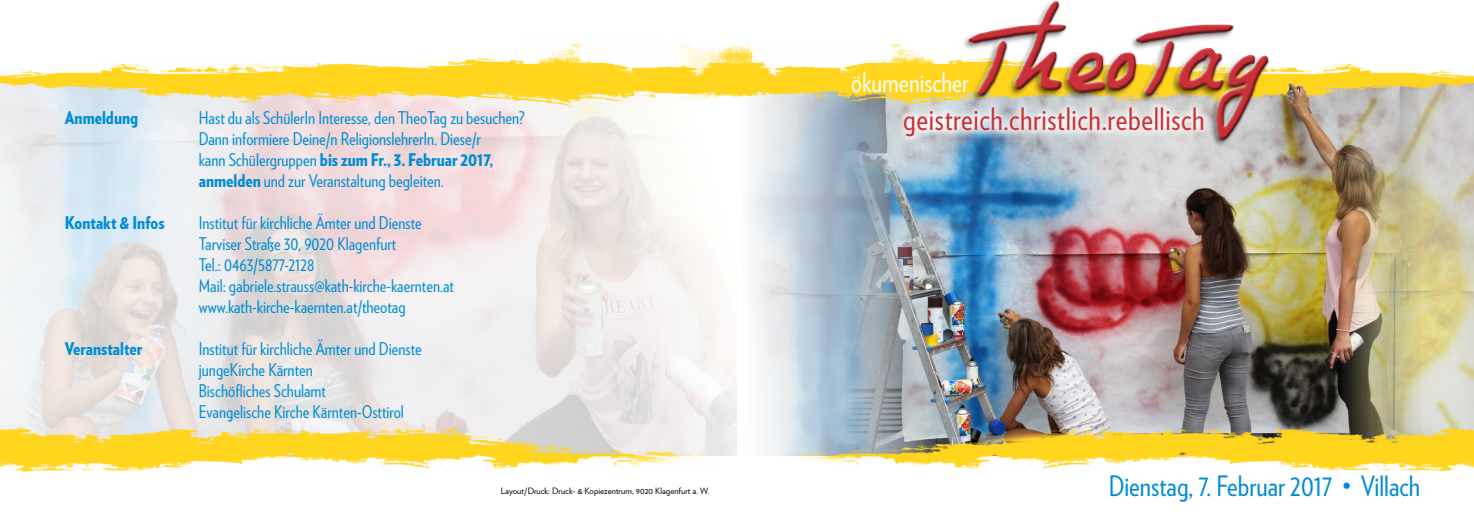
<style>
.page{position:relative;width:1474px;height:521px;background:#fff}
.page>*{position:absolute;margin:0;border:0;box-sizing:border-box;transform-origin:0 0}
.t1{font:77.52px "Philing";color:#c93038}
.t2{font:30.8px "Verlag Condensed";letter-spacing:.02em;color:#c93038}
.t3{font:28px "Verlag Condensed";color:#008cd3}
.t4{font:26.6px "Verlag Condensed";color:#fff}
.t5{font:17.5px/21px "Verlag Condensed";color:#008cd3}
.t6{font:900 17.5px "Verlag Condensed";color:#008cd3}
.t7{font:8.75px "Verlag";color:#000}
.s1{font-weight:900}
</style>
<div class="page">
<img style="left:752px;top:41px;width:721px;height:430px">
<img style="left:0;top:41px;width:752px;height:431px">
<svg style="left:968px;top:142px;width:300px;height:6px"></svg>
<div style="left:966px;top:1px;width:304px;height:141px;background:#000;opacity:.75"></div>
<div style="left:895px;top:99px;width:317px;height:46px;background:#fff;opacity:.75"></div>
<img style="left:1234px;top:81px;width:185px;height:57px">
<p class="t6" style="left:65px;top:104px;width:75px">Anmeldung</p>
<p class="t5" style="left:199px;top:106px;width:327px">Hast du als SchülerIn Interesse, den TheoTag zu besuchen?<br>Dann informiere Deine/n ReligionslehrerIn. Diese/r<br>kann Schülergruppen <span class="s1">bis zum Fr., 3. Februar 2017, anmelden</span> und zur Veranstaltung begleiten.</p>
<p class="t6" style="left:65px;top:209px;width:101px">Kontakt &amp; Infos</p>
<p class="t5" style="left:199px;top:211px;width:257px">Institut für kirchliche Ämter und Dienste Tarviser Straße 30, 9020 Klagenfurt<br>Tel.: 0463/5877-2128<br>Mail: gabriele.strauss@kath-kirche-kaernten.at www.kath-kirche-kaernten.at/theotag</p>
<p class="t6" style="left:65px;top:335px;width:79px">Veranstalter</p>
<p class="t5" style="left:199px;top:337px;width:224px">Institut für kirchliche Ämter und Dienste jungeKirche Kärnten<br>Bischöfliches Schulamt</p>
<p class="t5" style="left:199px;top:400px;width:206px">Evangelische Kirche Kärnten-Osttirol</p>
<p class="t7" style="left:500px;top:484px;width:210px">Layout/Druck: Druck- &amp; Kopiezentrum, 9020 Klagenfurt a. W.</p>
<h1 class="t1" style="left:969px;top:17px;width:295px">TheoTag</h1>
<p class="t4" style="left:851px;top:64px;width:119px">ökumenischer</p>
<p class="t2" style="left:903px;top:97px;width:303px">geistreich.christlich.rebellisch</p>
<p class="t3" style="left:1108px;top:466px;width:313px">Dienstag, 7. Februar 2017 • Villach</p>
</div>
